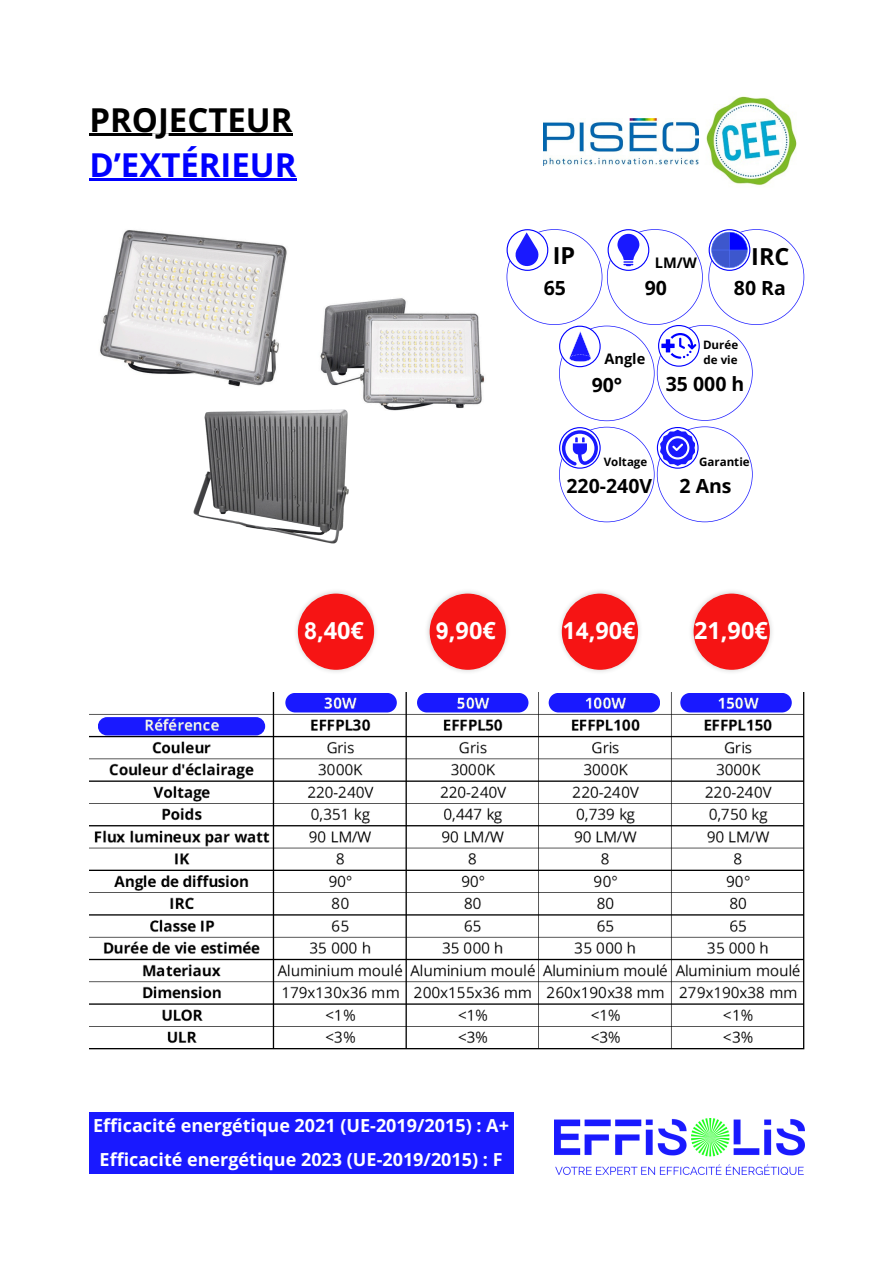
<style>
.page{position:relative;width:894px;height:1264px;background:#fff}
.page>*{position:absolute;margin:0;border:0;box-sizing:border-box;transform-origin:0 0}
.t1{font:700 33px/45px "Open Sans";color:#00f}
.t2{font:700 23.4px "Open Sans";color:#fff}
.t3{font:700 23.4px "Open Sans";color:#000}
.t4{font:700 19.5px "Open Sans";color:#000}
.t5{font:700 18px/33.8px "Open Sans";color:#fff;text-align:center}
.t6{font:700 14.55px "Open Sans";color:#000}
.t7{font:700 11.55px "Open Sans";color:#000}
.s1{color:#000}
.s2{font-family:"Arial"}
</style>
<div class="page">
<img style="left:698px;top:96px;width:99px;height:91px">
<img style="left:543px;top:118px;width:155px;height:47px">
<img style="left:320px;top:298px;width:165px;height:113px">
<img style="left:100px;top:230px;width:187px;height:157px">
<svg style="left:506px;top:229px;width:297px;height:293px"></svg>
<img style="left:193px;top:406px;width:164px;height:138px">
<hr style="left:89px;top:134px;width:203px;height:2px;background:#000">
<hr style="left:89px;top:179px;width:207px;height:2px;background:#00f">
<img style="left:296px;top:591px;width:80px;height:81px">
<svg style="left:298px;top:593px;width:76px;height:76px"></svg>
<img style="left:427px;top:591px;width:81px;height:81px">
<svg style="left:429px;top:593px;width:76px;height:76px"></svg>
<img style="left:560px;top:591px;width:80px;height:81px">
<svg style="left:561px;top:593px;width:77px;height:76px"></svg>
<img style="left:691px;top:591px;width:81px;height:81px">
<svg style="left:693px;top:593px;width:76px;height:76px"></svg>
<img style="left:89px;top:693px;width:715px;height:356px">
<div style="left:89px;top:1112px;width:424px;height:62px;background:#1919ff"></div>
<img style="left:554px;top:1118px;width:250px;height:56px">
<p class="t1" style="left:89px;top:96px;width:209px"><span class="s1">PROJECTEUR<br></span>D’EXTÉRIEUR</p>
<p class="t3" style="left:552px;top:239px;width:24px">IP</p>
<p class="t6" style="left:654px;top:252px;width:44px">LM/W</p>
<p class="t3" style="left:751px;top:240px;width:40px">IRC</p>
<h5 class="t4" style="left:543px;top:274px;width:24px">65</h5>
<h2 class="t4" style="left:644px;top:274px;width:24px">90</h2>
<p class="t4" style="left:733px;top:274px;width:54px">80 Ra</p>
<p class="t7" style="left:702px;top:336px;width:37px">Durée</p>
<h2 class="t6" style="left:604px;top:348px;width:42px">Angle</h2>
<p class="t7" style="left:703px;top:352px;width:36px">de vie</p>
<p class="t4" style="left:591px;top:371px;width:32px">90°</p>
<p class="t4" style="left:665px;top:370px;width:80px">35 000 h</p>
<p class="t7" style="left:603px;top:453px;width:45px">Voltage</p>
<p class="t7" style="left:698px;top:453px;width:52px">Garantie</p>
<p class="t4" style="left:566px;top:472px;width:87px">220-240V</p>
<h6 class="t4" style="left:679px;top:472px;width:54px">2 Ans</h6>
<h5 class="t2" style="left:304px;top:614px;width:61px"><span class="s2">8</span>,40€</h5>
<p class="t2" style="left:436px;top:614px;width:61px"><span class="s2">9</span>,90€</p>
<h5 class="t2" style="left:562px;top:614px;width:75px">1<span class="s2">4</span>,90€</h5>
<p class="t2" style="left:694px;top:614px;width:75px">21,90€</p>
<h4 class="t5" style="left:93px;top:1108px;width:417px">Efficacité energétique 2021 (UE-2019/2015) : A+<br>Efficacité energétique 2023 (UE-2019/2015) : F</h4>
</div>
